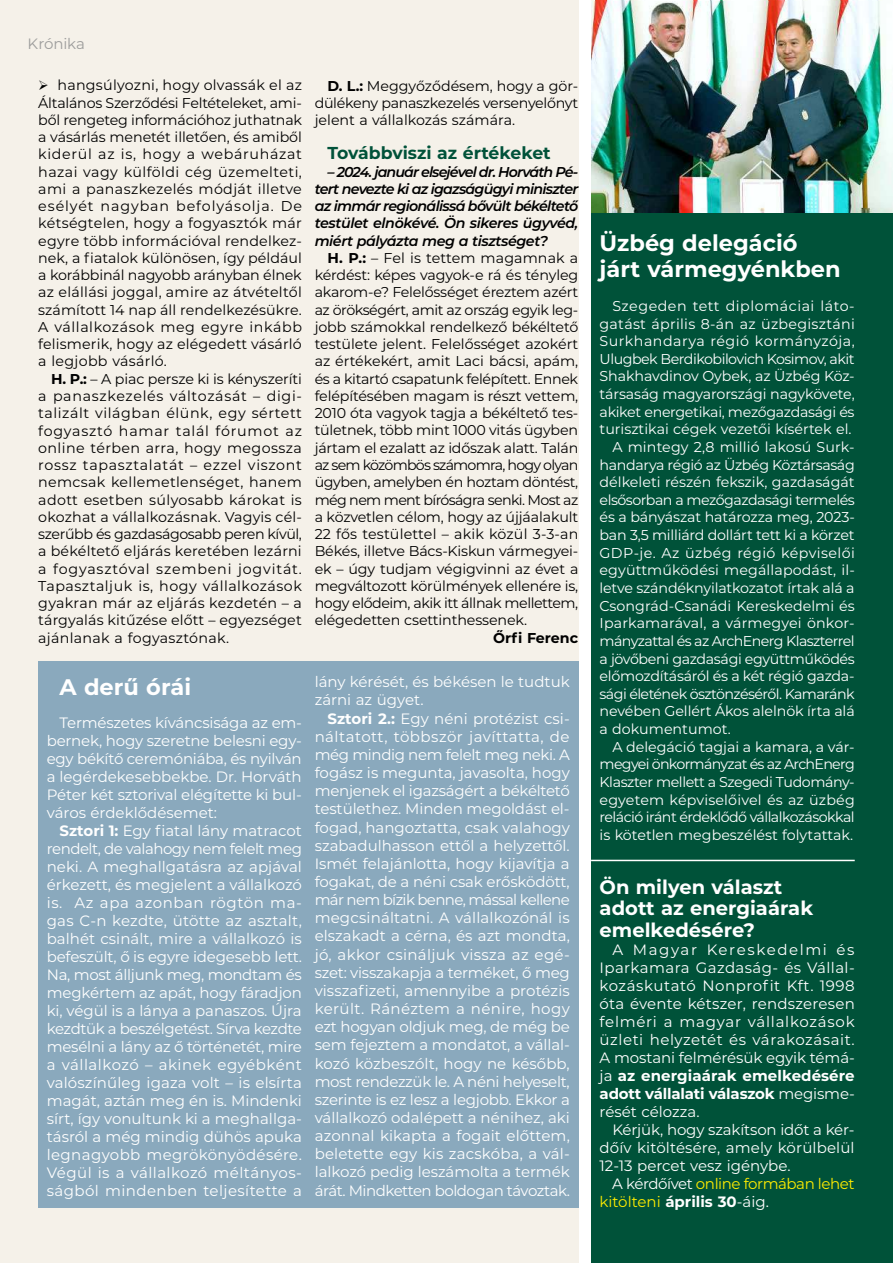
<style>
.page{position:relative;width:893px;height:1263px;background:#fff}
.page>*{position:absolute;margin:0;border:0;box-sizing:border-box;transform-origin:0 0}
.t1{font:700 22.5px/25.8px "Montserrat";color:#fff}
.t2{font:700 19.5px/21.5px "Montserrat";color:#fff}
.t3{font:700 17.25px "Montserrat";color:#005239}
.t4{font:15px/18px "Montserrat";color:#fff;text-align:justify}
.t5{font:15px/18px "Montserrat";letter-spacing:-.03em;color:#ffed00}
.t6{font:15px "Montserrat";letter-spacing:-.01em;color:#9d9d9c}
.t7{font:14.25px/17.2px "Montserrat";letter-spacing:.015em;color:#000;text-align:justify}
.t8{font:14.25px "Montserrat";letter-spacing:-.015em;color:#fff}
.t9{font:italic 600 14.25px/17.2px "Montserrat";letter-spacing:-.03em;color:#000;text-align:justify}
.t10{font:14.25px "Montserrat";letter-spacing:.01em;color:#fff}
.t11{font:14.25px "Montserrat";letter-spacing:-.04em;color:#fff}
.t12{font:14.25px "Montserrat";letter-spacing:-.035em;color:#fff}
.t13{font:14.25px "Montserrat";letter-spacing:.02em;color:#fff}
.t14{font:14.25px "Montserrat";letter-spacing:-.05em;color:#fff}
.t15{font:14.25px "Montserrat";letter-spacing:.03em;color:#fff}
.t16{font:14.25px "Montserrat";letter-spacing:.025em;color:#fff}
.t17{font:14.25px "Montserrat";letter-spacing:.035em;color:#fff}
.t18{font:700 14.25px "Montserrat";color:#000}
.s1{font-weight:700}
.s2{color:#fff}
.s3{font-weight:700;color:#fff}
</style>
<div class="page">
<div style="left:0;top:0;width:578px;height:1263px;background:#f5f1e9"></div>
<div style="left:38px;top:661px;width:540px;height:547px;background:#8aa9bd"></div>
<div style="left:591px;top:0;width:302px;height:1263px;background:#005239"></div>
<img style="left:591px;top:0;width:302px;height:212px">
<hr style="left:591px;top:860px;width:264px;height:1px;background:#fff">
<p class="t6" style="left:28px;top:33px;width:59px">Krónika</p>
<p class="t7" style="left:38px;top:76px;width:265px;text-indent:19px">hangsúlyozni, hogy olvassák el az Általános Szerződési Feltételeket, ami&shy;ből rengeteg információhoz juthatnak a vásárlás menetét illetően, és amiből kiderül az is, hogy a webáruházat hazai vagy külföldi cég üzemelteti, ami a panaszkezelés módját illetve esélyét nagyban befolyásolja. De kétségtelen, hogy a fogyasztók már egyre több információval rendelkez&shy;nek, a fiatalok különösen, így például a korábbinál nagyobb arányban élnek az elállási joggal, amire az átvételtől számított 14 nap áll rendelkezésükre.<br>A vállalkozások meg egyre inkább felismerik, hogy az elégedett vásárló a legjobb vásárló.</p>
<p class="t7" style="left:38px;top:370px;width:265px;text-align:left;text-indent:13px"><span class="s1">H. P.:</span> – A piac persze ki is kényszeríti a panaszkezelés változását – digi&shy;talizált világban élünk, egy sértett fogyasztó hamar talál fórumot az online térben arra, hogy megossza rossz tapasztalatát – ezzel viszont nemcsak kellemetlenséget, hanem adott esetben súlyosabb károkat is okozhat a vállalkozásnak. Vagyis cél&shy;szerűbb és gazdaságosabb peren kívül, a békéltető eljárás keretében lezárni a fogyasztóval szembeni jogvitát.<br>Tapasztaljuk is, hogy vállalkozások gyakran már az eljárás kezdetén – a tárgyalás kitűzése előtt – egyezséget ajánlanak a fogyasztónak.</p>
<p class="t7" style="left:315px;top:76px;width:265px;text-indent:13px"><span class="s1">D. L.:</span> Meggyőződésem, hogy a gör&shy;dülékeny panaszkezelés versenyelőnyt jelent a vállalkozás számára.</p>
<p class="t3" style="left:327px;top:141px;width:225px">Továbbviszi az értékeket</p>
<p class="t9" style="left:315px;top:162px;width:265px;text-indent:13px">– 2024. január elsejével dr. Horváth Pé&shy;tert nevezte ki az igazságügyi miniszter az immár regionálissá bővült békéltető testület elnökévé. Ön sikeres ügyvéd, miért pályázta meg a tisztséget?</p>
<p class="t7" style="left:315px;top:249px;width:265px;text-indent:13px"><span class="s1">H. P.:</span> – Fel is tettem magamnak a kérdést: képes vagyok-e rá és tényleg akarom-e? Felelősséget éreztem azért az örökségért, amit az ország egyik leg&shy;jobb számokkal rendelkező békéltető testülete jelent. Felelősséget azokért az értékekért, amit Laci bácsi, apám, és a kitartó csapatunk felépített. Ennek felépítésében magam is részt vettem, 2010 óta vagyok tagja a békéltető tes&shy;tületnek, több mint 1000 vitás ügyben jártam el ezalatt az időszak alatt. Talán az sem közömbös számomra, hogy olyan ügyben, amelyben én hoztam döntést, még nem ment bíróságra senki. Most az a közvetlen célom, hogy az újjáalakult 22 fős testülettel – akik közül 3-3-an Békés, illetve Bács-Kiskun vármegyei&shy;ek – úgy tudjam végigvinni az évet a megváltozott körülmények ellenére is, hogy elődeim, akik itt állnak mellettem, elégedetten csettinthessenek.</p>
<p class="t18" style="left:493px;top:627px;width:87px">Őrfi Ferenc</p>
<h1 class="t1" style="left:60px;top:673px;width:133px">A derű órái</h1>
<p class="t4" style="left:47px;top:713px;width:257px;text-indent:13px">Természetes kíváncsisága az em&shy;bernek, hogy szeretne belesni egy&shy;egy békítő ceremóniába, és nyilván a legérdekesebbekbe. Dr. Horváth Péter két sztorival elégítette ki bul&shy;város érdeklődésemet:</p>
<p class="t4" style="left:47px;top:821px;width:257px;text-indent:13px"><span class="s1">Sztori 1:</span> Egy fiatal lány matracot rendelt, de valahogy nem felelt meg neki. A meghallgatásra az apjával érkezett, és megjelent a vállalkozó is. Az apa azonban rögtön ma&shy;gas C-n kezdte, ütötte az asztalt, balhét csinált, mire a vállalkozó is befeszült, ő is egyre idegesebb lett.<br>Na, most álljunk meg, mondtam és megkértem az apát, hogy fáradjon ki, végül is a lánya a panaszos. Újra kezdtük a beszélgetést. Sírva kezdte mesélni a lány az ő történetét, mire a vállalkozó – akinek egyébként valószínűleg igaza volt – is elsírta magát, aztán meg én is. Mindenki sírt, így vonultunk ki a meghallga&shy;tásról a még mindig dühös apuka legnagyobb megrökönyödésére.<br>Végül is a vállalkozó méltányos&shy;ságból mindenben teljesítette a</p>
<p class="t4" style="left:315px;top:672px;width:257px">lány kérését, és békésen le tudtuk zárni az ügyet.</p>
<p class="t4" style="left:315px;top:709px;width:257px;text-indent:13px"><span class="s1">Sztori 2.:</span> Egy néni protézist csi&shy;náltatott, többször javíttatta, de még mindig nem felelt meg neki. A fogász is megunta, javasolta, hogy menjenek el igazságért a békéltető testülethez. Minden megoldást el&shy;fogad, hangoztatta, csak valahogy szabadulhasson ettől a helyzettől.<br>Ismét felajánlotta, hogy kijavítja a fogakat, de a néni csak erősködött, már nem bízik benne, mással kellene megcsináltatni. A vállalkozónál is elszakadt a cérna, és azt mondta, jó, akkor csináljuk vissza az egé&shy;szet: visszakapja a terméket, ő meg visszafizeti, amennyibe a protézis került. Ránéztem a nénire, hogy ezt hogyan oldjuk meg, de még be sem fejeztem a mondatot, a vállal&shy;kozó közbeszólt, hogy ne később, most rendezzük le. A néni helyeselt, szerinte is ez lesz a legjobb. Ekkor a vállalkozó odalépett a nénihez, aki azonnal kikapta a fogait előttem, beletette egy kis zacskóba, a vál&shy;lalkozó pedig leszámolta a termék árát. Mindketten boldogan távoztak.</p>
<h1 class="t1" style="left:600px;top:229px;width:243px">Üzbég delegáció járt vármegyénkben</h1>
<p class="t17" style="left:612px;top:296px;width:244px">Szegeden tett diplomáciai láto-</p>
<p class="t13" style="left:600px;top:314px;width:257px">gatást április 8-án az üzbegisztáni</p>
<p class="t15" style="left:600px;top:331px;width:257px">Surkhandarya régió kormányzója,</p>
<p class="t12" style="left:600px;top:349px;width:256px">Ulugbek Berdikobilovich Kosimov, akit</p>
<p class="t8" style="left:600px;top:367px;width:257px">Shakhavdinov Oybek, az Üzbég Köz-</p>
<p class="t8" style="left:600px;top:384px;width:257px">társaság magyarországi nagykövete,</p>
<p class="t8" style="left:600px;top:402px;width:256px">akiket energetikai, mezőgazdasági és</p>
<p class="t8" style="left:600px;top:419px;width:253px">turisztikai cégek vezetői kísértek el.</p>
<p class="t10" style="left:612px;top:437px;width:244px">A mintegy 2,8 millió lakosú Surk-</p>
<p class="t8" style="left:600px;top:455px;width:257px">handarya régió az Üzbég Köztársaság</p>
<p class="t8" style="left:600px;top:472px;width:257px">délkeleti részén fekszik, gazdaságát</p>
<p class="t12" style="left:600px;top:490px;width:257px">elsősorban a mezőgazdasági termelés</p>
<p class="t8" style="left:600px;top:508px;width:257px">és a bányászat határozza meg, 2023-</p>
<p class="t8" style="left:600px;top:525px;width:256px">ban 3,5 milliárd dollárt tett ki a körzet</p>
<p class="t16" style="left:600px;top:543px;width:257px">GDP-je. Az üzbég régió képviselői</p>
<p class="t10" style="left:600px;top:560px;width:257px">együttműködési megállapodást, il-</p>
<p class="t8" style="left:600px;top:578px;width:257px">letve szándéknyilatkozatot írtak alá a</p>
<p class="t8" style="left:600px;top:596px;width:257px">Csongrád-Csanádi Kereskedelmi és</p>
<p class="t10" style="left:600px;top:613px;width:257px">Iparkamarával, a vármegyei önkor-</p>
<p class="t11" style="left:600px;top:631px;width:257px">mányzattal és az ArchEnerg Klaszterrel</p>
<p class="t8" style="left:600px;top:649px;width:257px">a jövőbeni gazdasági együttműködés</p>
<p class="t8" style="left:600px;top:666px;width:256px">előmozdításáról és a két régió gazda-</p>
<p class="t11" style="left:600px;top:684px;width:257px">sági életének ösztönzéséről. Kamaránk</p>
<p class="t8" style="left:600px;top:701px;width:257px">nevében Gellért Ákos alelnök írta alá</p>
<p class="t8" style="left:600px;top:719px;width:133px">a dokumentumot.</p>
<p class="t8" style="left:612px;top:737px;width:244px">A delegáció tagjai a kamara, a vár-</p>
<p class="t14" style="left:600px;top:754px;width:257px">megyei önkormányzat és az ArchEnerg</p>
<p class="t8" style="left:600px;top:772px;width:257px">Klaszter mellett a Szegedi Tudomány-</p>
<p class="t10" style="left:600px;top:790px;width:257px">egyetem képviselőivel és az üzbég</p>
<p class="t11" style="left:600px;top:807px;width:257px">reláció iránt érdeklődő vállalkozásokkal</p>
<p class="t8" style="left:600px;top:825px;width:255px">is kötetlen megbeszélést folytattak.</p>
<h2 class="t2" style="left:600px;top:875px;width:215px">Ön milyen választ adott az energiaárak emelkedésére?</h2>
<p class="t4" style="left:600px;top:940px;width:257px;text-indent:13px">A Magyar Kereskedelmi és Iparkamara Gazdaság- és Vállal&shy;kozáskutató Nonprofit Kft. 1998 óta évente kétszer, rendszeresen felméri a magyar vállalkozások üzleti helyzetét és várakozásait.<br>A mostani felmérésük egyik témá&shy;ja <span class="s1">az energiaárak emelkedésére adott vállalati válaszok</span> megisme&shy;rését célozza.</p>
<p class="t4" style="left:600px;top:1120px;width:257px;text-indent:13px">Kérjük, hogy szakítson időt a kér&shy;dőív kitöltésére, amely körülbelül 12-13 percet vesz igénybe.</p>
<p class="t5" style="left:600px;top:1174px;width:257px;text-indent:13px"><span class="s2">A kérdőívet</span> online formában lehet kitölteni <span class="s3">április 30</span><span class="s2">-áig.</span></p>
</div>
